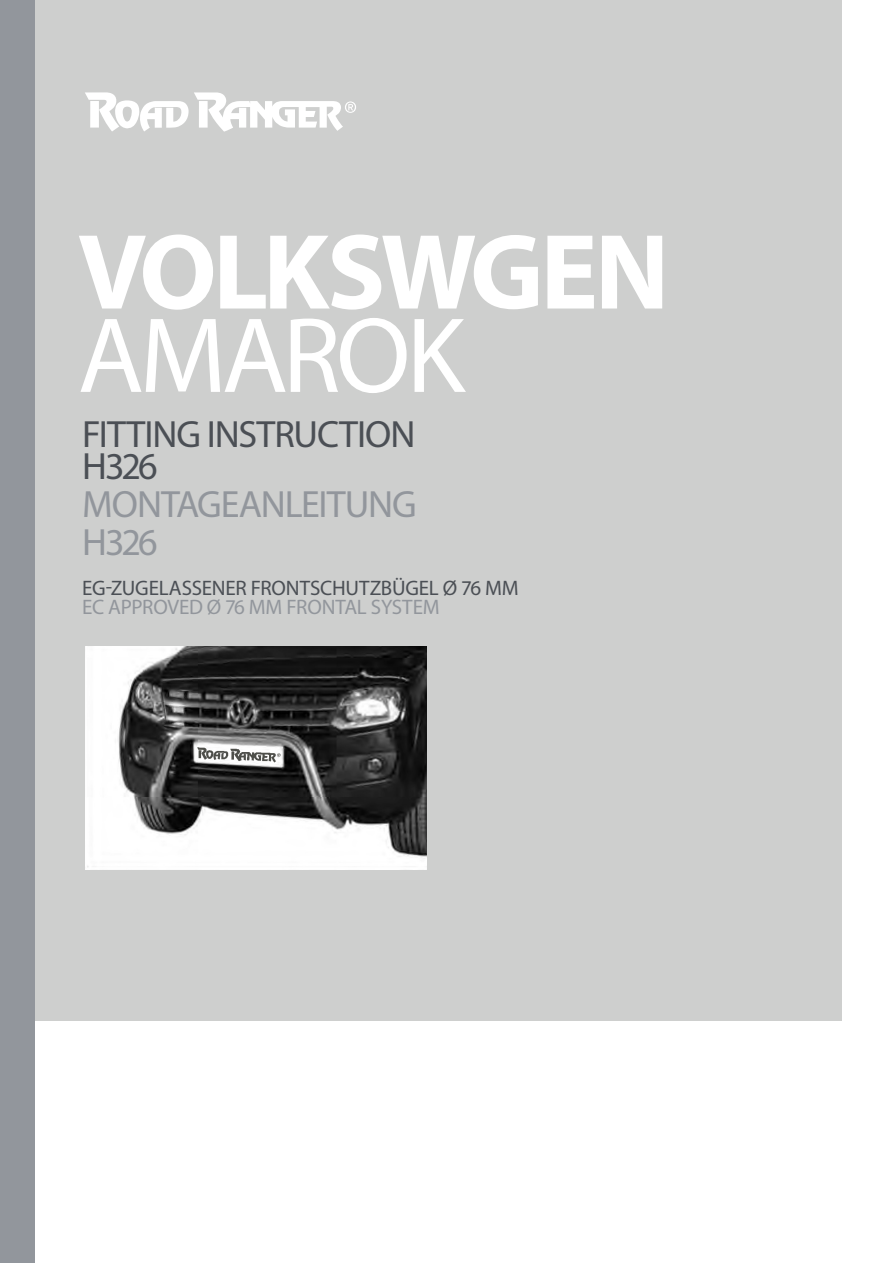
<style>
.page{position:relative;width:893px;height:1263px;background:#fff}
.page>*{position:absolute;margin:0;border:0;box-sizing:border-box;transform-origin:0 0}
.t1{font:700 108px "Myriad Pro";letter-spacing:-.04em;color:#fff}
.t2{font:108px "Myriad Pro";letter-spacing:-.04em;color:#fff}
.t3{font:38.1px/31.7px "Myriad Pro";letter-spacing:-.03em;color:#4b4f55}
.t4{font:38.1px/38.1px "Myriad Pro";letter-spacing:-.03em;color:#92969c}
.t5{font:21px "Myriad Pro";letter-spacing:-.01em;color:#4b4f55}
.t6{font:21px "Myriad Pro";letter-spacing:-.015em;color:#92969c}
</style>
<div class="page">
<div style="left:0;top:0;width:842px;height:1020px;background:#cecfce"></div>
<div style="left:0;top:0;width:34px;height:1263px;background:#92969c"></div>
<img style="left:85px;top:92px;width:258px;height:40px">
<img style="left:85px;top:646px;width:342px;height:224px">
<h1 class="t1" style="left:78px;top:202px;width:593px">VOLKSWGEN</h1>
<h1 class="t2" style="left:78px;top:289px;width:389px">AMAROK</h1>
<h2 class="t3" style="left:82px;top:418px;width:335px">FITTING INSTRUCTION<br>H326</h2>
<h2 class="t4" style="left:82px;top:485px;width:336px">MONTAGEANLEITUNG<br>H326</h2>
<p class="t5" style="left:82px;top:575px;width:438px">EG-ZUGELASSENER FRONTSCHUTZBÜGEL Ø 76 MM</p>
<p class="t6" style="left:82px;top:594px;width:359px">EC APPROVED Ø 76 MM FRONTAL SYSTEM</p>
</div>
